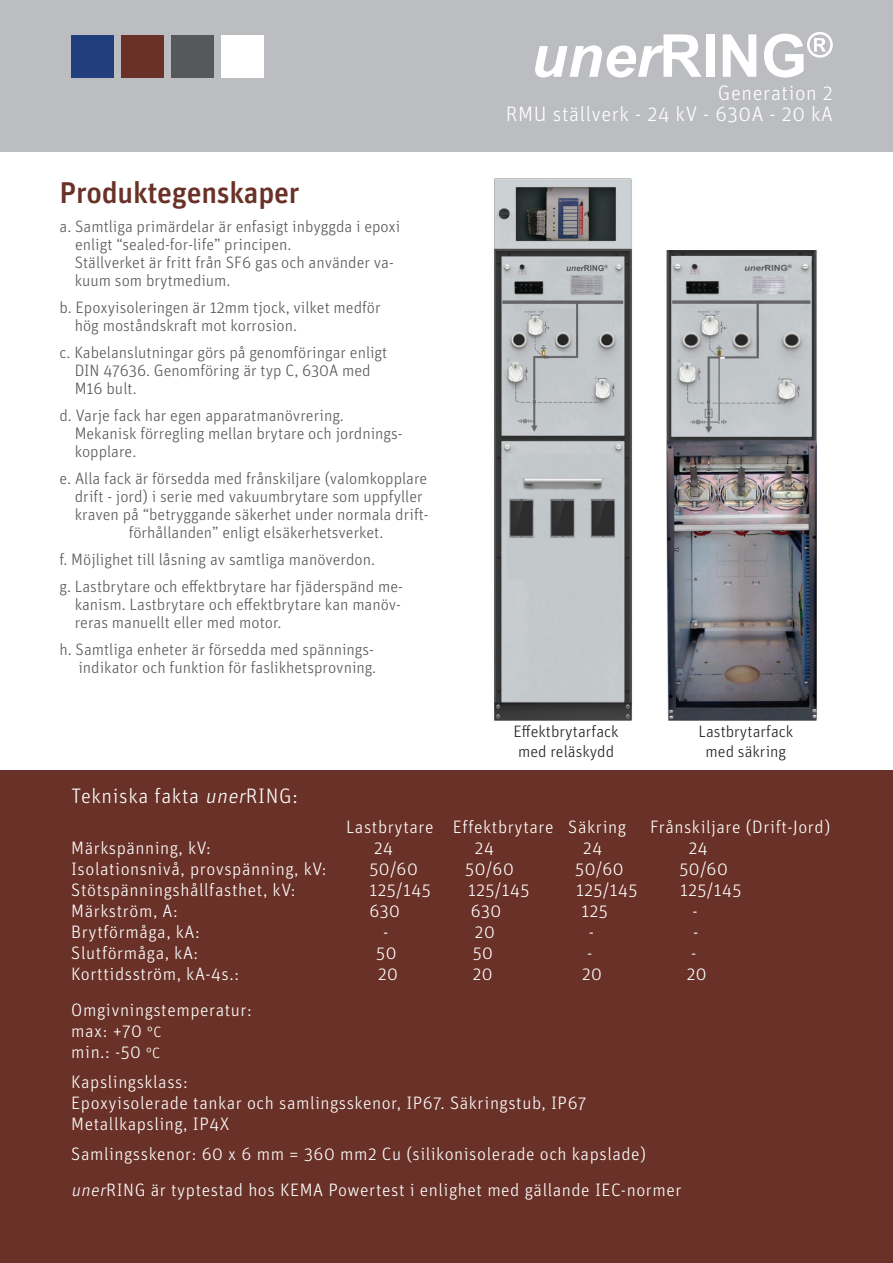
<style>
.page{position:relative;width:893px;height:1263px;background:#fff}
.page>*{position:absolute;margin:0;border:0;box-sizing:border-box;transform-origin:0 0}
.t1{font:500 30px "Unit OT";letter-spacing:-.01em;color:#693127}
.t2{font:300 21px/21px "Unit OT";letter-spacing:.03em;color:#fff;text-align:right}
.t3{font:300 18px/21px "Unit OT";letter-spacing:.03em;color:#fff}
.t4{font:300 16.5px/18px "Unit OT";color:#57585a}
.t5{font:300 16.5px/19.8px "Unit OT";color:#231f20}
.s1{font-style:italic}
.s2{font-size:15px}
</style>
<div class="page">
<div style="left:0;top:0;width:893px;height:152px;background:#bcbdc0"></div>
<div style="left:0;top:770px;width:893px;height:493px;background:#693127"></div>
<div style="left:71px;top:35px;width:43px;height:42px;background:#213e7d"></div>
<div style="left:121px;top:35px;width:43px;height:42px;background:#693127"></div>
<div style="left:171px;top:35px;width:43px;height:42px;background:#57585a"></div>
<div style="left:221px;top:35px;width:43px;height:42px;background:#fff"></div>
<img style="left:494px;top:179px;width:139px;height:541px">
<svg style="left:535px;top:34px;width:167px;height:44px"></svg>
<div style="left:706px;top:34px;width:8px;height:43px;background:#fff"></div>
<svg style="left:723px;top:34px;width:33px;height:43px"></svg>
<svg style="left:764px;top:32px;width:69px;height:46px"></svg>
<img style="left:666px;top:250px;width:151px;height:470px">
<img style="left:672px;top:256px;width:139px;height:180px">
<h1 class="t1" style="left:60px;top:175px;width:241px">Produktegenskaper</h1>
<p class="t4" style="left:75px;top:218px;width:327px;text-indent:-15px">a. Samtliga primärdelar är enfasigt inbyggda i epoxi enligt “sealed-for-life” principen.<br>Ställverket är fritt från SF6 gas och använder va&shy;kuum som brytmedium.</p>
<p class="t4" style="left:75px;top:299px;width:307px;text-indent:-15px">b. Epoxyisoleringen är 12mm tjock, vilket medför hög moståndskraft mot korrosion.</p>
<p class="t4" style="left:75px;top:344px;width:314px;text-indent:-15px">c. Kabelanslutningar görs på genomföringar enligt<br>DIN 47636. Genomföring är typ C, 630A med<br>M16 bult.</p>
<p class="t4" style="left:75px;top:407px;width:329px;text-indent:-15px">d. Varje fack har egen apparatmanövrering.<br>Mekanisk förregling mellan brytare och jordnings&shy;kopplare.</p>
<p class="t4" style="left:60px;top:470px;width:369px">e. Alla fack är försedda med frånskiljare (valomkopplare</p>
<p class="t4" style="left:75px;top:488px;width:350px">drift - jord) i serie med vakuumbrytare som uppfyller</p>
<p class="t4" style="left:75px;top:506px;width:355px">kraven på “betryggande säkerhet under normala drift-</p>
<p class="t4" style="left:129px;top:524px;width:256px">förhållanden” enligt elsäkerhetsverket.</p>
<p class="t4" style="left:60px;top:546px;width:345px;line-height:27px">f. Möjlighet till låsning av samtliga manöverdon.<br>g. Lastbrytare och effektbrytare har fjäderspänd me-</p>
<p class="t4" style="left:75px;top:596px;width:328px">kanism. Lastbrytare och effektbrytare kan manöv&shy;reras manuellt eller med motor.</p>
<p class="t4" style="left:60px;top:641px;width:318px;text-align:right">h. Samtliga enheter är försedda med spännings&shy;indikator och funktion för faslikhetsprovning.</p>
<p class="t2" style="left:71px;top:786px;width:228px">Tekniska fakta <span class="s1">uner</span>RING:</p>
<p class="t2" style="left:506px;top:82px;width:328px">Generation 2<br>RMU ställverk - 24 kV - 630A - 20 kA</p>
<p class="t5" style="left:514px;top:722px;width:107px">Effektbrytarfack med reläskydd</p>
<p class="t5" style="left:698px;top:722px;width:97px;text-align:center">Lastbrytarfack med säkring</p>
<p class="t3" style="left:346px;top:817px;width:282px">Lastbrytare Effektbrytare Säkring</p>
<p class="t3" style="left:650px;top:817px;width:182px">Frånskiljare (Drift-Jord)</p>
<p class="t3" style="left:71px;top:838px;width:141px">Märkspänning, kV:</p>
<p class="t3" style="left:374px;top:838px;width:20px">24</p>
<p class="t3" style="left:475px;top:838px;width:20px">24</p>
<p class="t3" style="left:583px;top:838px;width:20px">24</p>
<p class="t3" style="left:689px;top:838px;width:20px">24</p>
<p class="t3" style="left:71px;top:859px;width:257px">Isolationsnivå, provspänning, kV:</p>
<p class="t3" style="left:369px;top:859px;width:50px">50/60</p>
<p class="t3" style="left:465px;top:859px;width:50px">50/60</p>
<p class="t3" style="left:575px;top:859px;width:50px">50/60</p>
<p class="t3" style="left:679px;top:859px;width:50px">50/60</p>
<p class="t3" style="left:71px;top:880px;width:226px">Stötspänningshållfasthet, kV:</p>
<p class="t3" style="left:369px;top:880px;width:63px">125/145</p>
<p class="t3" style="left:468px;top:880px;width:63px">125/145</p>
<p class="t3" style="left:576px;top:880px;width:63px">125/145</p>
<p class="t3" style="left:680px;top:880px;width:63px">125/145</p>
<p class="t3" style="left:71px;top:901px;width:108px">Märkström, A:</p>
<p class="t3" style="left:369px;top:901px;width:32px">630</p>
<p class="t3" style="left:471px;top:901px;width:32px">630</p>
<p class="t3" style="left:581px;top:901px;width:28px">125</p>
<p class="t3" style="left:693px;top:901px;width:7px">-</p>
<p class="t3" style="left:71px;top:922px;width:130px">Brytförmåga, kA:</p>
<p class="t3" style="left:383px;top:922px;width:7px">-</p>
<p class="t3" style="left:475px;top:922px;width:21px">20</p>
<p class="t3" style="left:589px;top:922px;width:7px">-</p>
<p class="t3" style="left:693px;top:922px;width:7px">-</p>
<p class="t3" style="left:71px;top:943px;width:128px">Slutförmåga, kA:</p>
<p class="t3" style="left:376px;top:943px;width:22px">50</p>
<p class="t3" style="left:473px;top:943px;width:22px">50</p>
<p class="t3" style="left:587px;top:943px;width:7px">-</p>
<p class="t3" style="left:691px;top:943px;width:7px">-</p>
<p class="t3" style="left:71px;top:964px;width:169px">Korttidsström, kA-4s.:</p>
<p class="t3" style="left:378px;top:964px;width:21px">20</p>
<p class="t3" style="left:473px;top:964px;width:21px">20</p>
<p class="t3" style="left:582px;top:964px;width:21px">20</p>
<p class="t3" style="left:687px;top:964px;width:21px">20</p>
<p class="t3" style="left:71px;top:1000px;width:182px">Omgivningstemperatur: max: +70 <span class="s2">°C<br></span>min.: -50 <span class="s2">°C</span></p>
<p class="t3" style="left:71px;top:1072px;width:517px">Kapslingsklass:<br>Epoxyisolerade tankar och samlingsskenor, IP67. Säkringstub, IP67<br>Metallkapsling, IP4X</p>
<p class="t3" style="left:71px;top:1136px;width:612px;line-height:36px">Samlingsskenor: 60 x 6 mm = 360 mm2 Cu (silikonisolerade och kapslade) <span class="s1">uner</span>RING är typtestad hos KEMA Powertest i enlighet med gällande IEC-normer</p>
</div>
